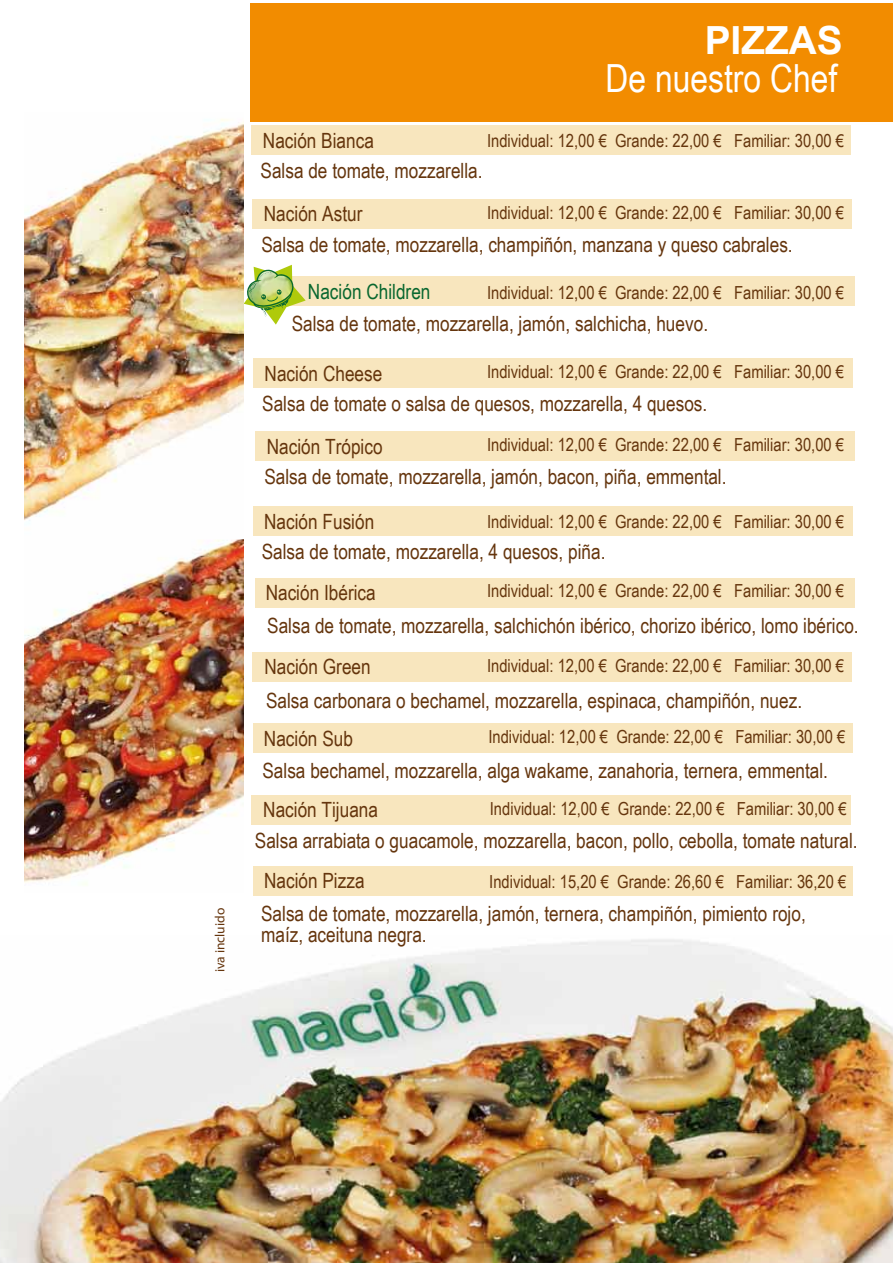
<style>
.page{position:relative;width:893px;height:1263px;background:#fff}
.page>*{position:absolute;margin:0;border:0;box-sizing:border-box;transform-origin:0 0}
.t1{font:38.85px "Arial Narrow";color:#fff}
.t2{font:700 38.85px "Arial";color:#fff}
.t3{font:21px/21px "Arial Narrow";color:#65350d}
.t4{font:21px "Arial Narrow";color:#08672f}
.t5{font:18px "Arial Narrow";color:#65350d}
.t6{font:13.5px "Myriad Pro";color:#65350d}
</style>
<div class="page">
<img style="left:25px;top:539px;width:219px;height:346px">
<div style="left:251px;top:795px;width:600px;height:29px;background:#f8e6be"></div>
<div style="left:250px;top:3px;width:643px;height:119px;background:#f28c00"></div>
<div style="left:251px;top:126px;width:600px;height:29px;background:#f8e6be"></div>
<div style="left:252px;top:199px;width:600px;height:29px;background:#f8e6be"></div>
<div style="left:255px;top:277px;width:599px;height:29px;background:#f8e6be"></div>
<div style="left:253px;top:358px;width:600px;height:30px;background:#f8e6be"></div>
<div style="left:256px;top:431px;width:599px;height:30px;background:#f8e6be"></div>
<div style="left:253px;top:506px;width:600px;height:30px;background:#f8e6be"></div>
<div style="left:253px;top:723px;width:600px;height:30px;background:#f8e6be"></div>
<div style="left:255px;top:578px;width:599px;height:29px;background:#f8e6be"></div>
<div style="left:252px;top:653px;width:600px;height:29px;background:#f8e6be"></div>
<svg style="left:244px;top:265px;width:62px;height:60px"></svg>
<img style="left:0;top:939px;width:893px;height:324px">
<img style="left:25px;top:119px;width:219px;height:402px">
<div style="left:253px;top:866px;width:600px;height:29px;background:#f8e6be"></div>
<p class="t6" style="left:212px;top:972px;width:66px;rotate:-90deg">iva incluido</p>
<h1 class="t2" style="left:705px;top:14px;width:139px">PIZZAS</h1>
<h1 class="t1" style="left:606px;top:50px;width:233px">De nuestro Chef</h1>
<p class="t3" style="left:263px;top:129px;width:113px">Nación Bianca</p>
<p class="t5" style="left:487px;top:128px;width:358px">Individual: 12,00 € Grande: 22,00 € Familiar: 30,00 €</p>
<p class="t3" style="left:261px;top:160px;width:224px">Salsa de tomate, mozzarella.</p>
<p class="t3" style="left:264px;top:203px;width:100px">Nación Astur</p>
<p class="t5" style="left:487px;top:200px;width:358px">Individual: 12,00 € Grande: 22,00 € Familiar: 30,00 €</p>
<p class="t3" style="left:261px;top:233px;width:533px">Salsa de tomate, mozzarella, champiñón, manzana y queso cabrales.</p>
<p class="t4" style="left:308px;top:276px;width:124px">Nación Children</p>
<p class="t5" style="left:487px;top:280px;width:358px">Individual: 12,00 € Grande: 22,00 € Familiar: 30,00 €</p>
<p class="t3" style="left:292px;top:312px;width:418px">Salsa de tomate, mozzarella, jamón, salchicha, huevo.</p>
<p class="t3" style="left:265px;top:362px;width:119px">Nación Cheese</p>
<p class="t5" style="left:487px;top:358px;width:358px">Individual: 12,00 € Grande: 22,00 € Familiar: 30,00 €</p>
<p class="t3" style="left:262px;top:392px;width:447px">Salsa de tomate o salsa de quesos, mozzarella, 4 quesos.</p>
<p class="t3" style="left:267px;top:435px;width:117px">Nación Trópico</p>
<p class="t5" style="left:487px;top:431px;width:358px">Individual: 12,00 € Grande: 22,00 € Familiar: 30,00 €</p>
<p class="t3" style="left:264px;top:466px;width:464px">Salsa de tomate, mozzarella, jamón, bacon, piña, emmental.</p>
<p class="t3" style="left:264px;top:510px;width:112px">Nación Fusión</p>
<p class="t5" style="left:487px;top:508px;width:358px">Individual: 12,00 € Grande: 22,00 € Familiar: 30,00 €</p>
<p class="t3" style="left:262px;top:540px;width:345px">Salsa de tomate, mozzarella, 4 quesos, piña.</p>
<p class="t3" style="left:266px;top:582px;width:112px">Nación Ibérica</p>
<p class="t5" style="left:487px;top:578px;width:358px">Individual: 12,00 € Grande: 22,00 € Familiar: 30,00 €</p>
<p class="t3" style="left:267px;top:614px;width:593px">Salsa de tomate, mozzarella, salchichón ibérico, chorizo ibérico, lomo ibérico.</p>
<p class="t3" style="left:264px;top:655px;width:108px">Nación Green</p>
<p class="t5" style="left:487px;top:652px;width:358px">Individual: 12,00 € Grande: 22,00 € Familiar: 30,00 €</p>
<p class="t3" style="left:266px;top:689px;width:538px">Salsa carbonara o bechamel, mozzarella, espinaca, champiñón, nuez.</p>
<p class="t3" style="left:264px;top:727px;width:91px">Nación Sub</p>
<p class="t5" style="left:488px;top:723px;width:358px">Individual: 12,00 € Grande: 22,00 € Familiar: 30,00 €</p>
<p class="t3" style="left:262px;top:760px;width:567px">Salsa bechamel, mozzarella, alga wakame, zanahoria, ternera, emmental.</p>
<p class="t3" style="left:263px;top:799px;width:116px">Nación Tijuana</p>
<p class="t5" style="left:490px;top:796px;width:358px">Individual: 12,00 € Grande: 22,00 € Familiar: 30,00 €</p>
<p class="t3" style="left:255px;top:829px;width:604px">Salsa arrabiata o guacamole, mozzarella, bacon, pollo, cebolla, tomate natural.</p>
<p class="t3" style="left:264px;top:870px;width:102px">Nación Pizza</p>
<p class="t5" style="left:489px;top:868px;width:358px">Individual: 15,20 € Grande: 26,60 € Familiar: 36,20 €</p>
<p class="t3" style="left:261px;top:902px;width:546px">Salsa de tomate, mozzarella, jamón, ternera, champiñón, pimiento rojo, maíz, aceituna negra.</p>
</div>
